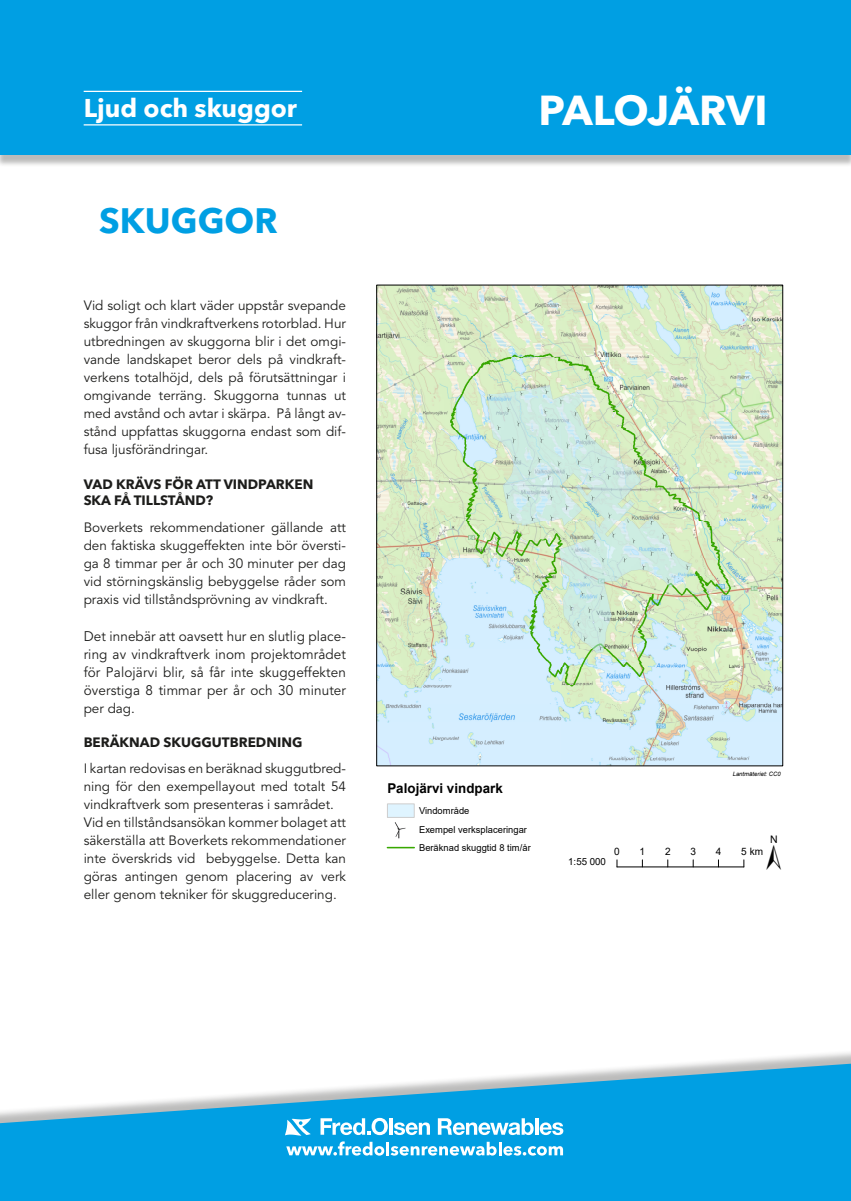
<style>
.page{position:relative;width:851px;height:1201px;background:#fff}
.page>*{position:absolute;margin:0;border:0;box-sizing:border-box;transform-origin:0 0}
.t1{font:49px "ESRI North";color:#000}
.t2{font:700 41.5px "Avenir Next LT Pro";letter-spacing:-.01em;color:#fff}
.t3{font:700 35px "Avenir Next LT Pro";color:#009fe3}
.t4{font:700 25.5px "Avenir Next LT Pro";color:#fff}
.t5{font:13.9px/18px "Avenir LT Std";letter-spacing:.01em;color:#1d1d1b;text-align:justify}
.t6{font:700 13.55px "Arial";color:#000}
.t7{font:13.5px/18px "Avenir LT Std";color:#1d1d1b;text-align:justify}
.t8{font:700 13.5px/16.2px "Avenir Next LT Pro";color:#1d1d1b}
.t9{font:10.2px "Arial";color:#000}
.t10{font:9.85px "Arial";color:#000}
.t11{font:9.45px/18.4px "Arial";color:#000}
.t12{font:italic 6px "Arial";color:#000}
</style>
<div class="page">
<div style="left:0;top:4px;width:850px;height:163px;background:#1d1d1b;opacity:.3"></div>
<div style="left:0;top:0;width:850px;height:154px;background:#009fe3"></div>
<svg style="left:0;top:1063px;width:850px;height:137px;fill:#009fe3"></svg>
<svg style="left:284px;top:1117px;width:279px;height:38px"></svg>
<hr style="left:84px;top:124px;width:218px;height:1px;background:#fff">
<hr style="left:84px;top:91px;width:218px;height:1px;background:#fff">
<img style="left:378px;top:287px;width:402px;height:477px">
<hr style="left:617px;top:866px;width:126px;height:1px;background:#000">
<div style="left:387px;top:804px;width:27px;height:13px;background:#dff4ff"></div>
<div style="left:387px;top:803px;width:27px;height:14px;border:1px solid #cecece"></div>
<hr style="left:387px;top:846px;width:27px;height:2px;background:#38a800">
<img style="left:394px;top:822px;width:12px;height:17px">
<h3 class="t4" style="left:84px;top:92px;width:215px">Ljud och skuggor</h3>
<h3 class="t4" style="left:98px;top:94px;width:107px">andskap</h3>
<h3 class="t3" style="left:99px;top:199px;width:180px">SKUGGOR</h3>
<p class="t7" style="left:84px;top:297px;width:264px">Vid soligt och klart väder uppstår svepande skuggor från vindkraftverkens rotorblad. Hur utbredningen av skuggorna blir i det omgi&shy;vande landskapet beror dels på vindkraft&shy;verkens totalhöjd, dels på förutsättningar i omgivande terräng. Skuggorna tunnas ut med avstånd och avtar i skärpa. På långt av&shy;stånd uppfattas skuggorna endast som dif&shy;fusa ljusförändringar.</p>
<p class="t8" style="left:84px;top:475px;width:231px">VAD KRÄVS FÖR ATT VINDPARKEN<br>SKA FÅ TILLSTÅND?</p>
<p class="t7" style="left:84px;top:519px;width:264px">Boverkets rekommendationer gällande att den faktiska skuggeffekten inte bör översti&shy;ga 8 timmar per år och 30 minuter per dag vid störningskänslig bebyggelse råder som praxis vid tillståndsprövning av vindkraft.</p>
<p class="t5" style="left:84px;top:627px;width:264px">Det innebär att oavsett hur en slutlig place&shy;ring av vindkraftverk inom projektområdet för Palojärvi blir, så får inte skuggeffekten överstiga 8 timmar per år och 30 minuter</p>
<p class="t7" style="left:84px;top:699px;width:53px">per dag.</p>
<p class="t8" style="left:84px;top:733px;width:220px">BERÄKNAD SKUGGUTBREDNING</p>
<p class="t7" style="left:84px;top:759px;width:264px;text-align:left">I kartan redovisas en beräknad skuggutbred&shy;ning för den exempellayout med totalt 54 vindkraftverk som presenteras i samrådet.<br>Vid en tillståndsansökan kommer bolaget att säkerställa att Boverkets rekommendationer inte överskrids vid bebyggelse. Detta kan göras antingen genom placering av verk eller genom tekniker för skuggreducering.</p>
<h2 class="t2" style="left:538px;top:85px;width:230px">PALOJÄRVI</h2>
<p class="t6" style="left:387px;top:779px;width:117px">Palojärvi vindpark</p>
<p class="t11" style="left:419px;top:801px;width:113px">Vindområde<br>Exempel verksplaceringar<br>Beräknad skuggtid 8 tim/år</p>
<p class="t12" style="left:732px;top:770px;width:49px">Lantmäteriet: CC0</p>
<p class="t10" style="left:568px;top:855px;width:39px">1:55 000</p>
<h1 class="t1" style="left:766px;top:824px;width:16px">±</h1>
<p class="t9" style="left:614px;top:844px;width:7px">0</p>
<p class="t9" style="left:639px;top:844px;width:7px">1</p>
<p class="t9" style="left:665px;top:844px;width:7px">2</p>
<p class="t9" style="left:690px;top:844px;width:7px">3</p>
<p class="t9" style="left:715px;top:844px;width:7px">4</p>
<p class="t9" style="left:741px;top:844px;width:23px">5 km</p>
</div>
